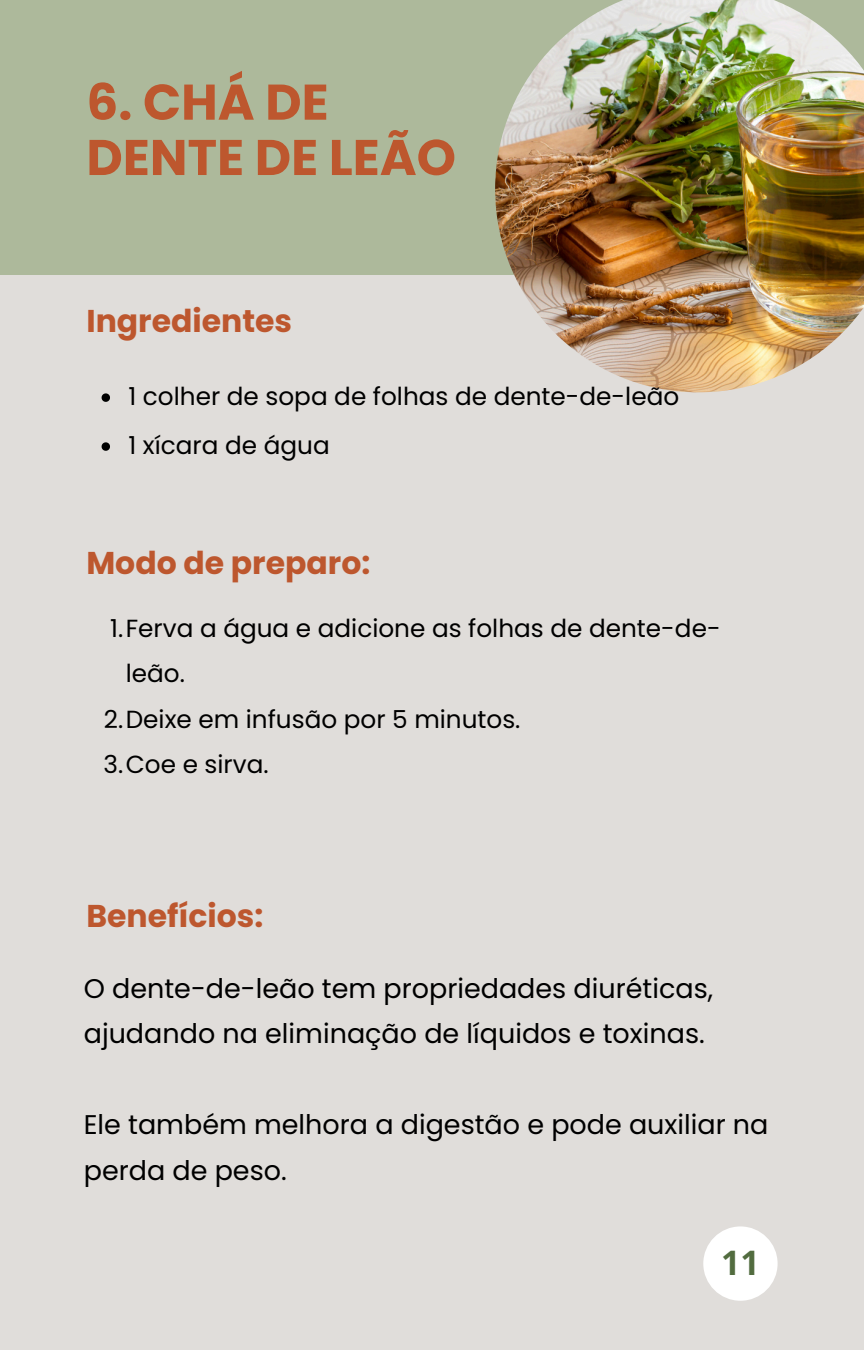
<style>
.page{position:relative;width:864px;height:1350px;background:#e0ddda}
.page>*{position:absolute;margin:0;border:0;box-sizing:border-box;transform-origin:0 0}
.t1{font:700 49.95px/55.4px "Poppins";color:#bd572e}
.t2{font:700 33.75px "Open Sans";color:#526c3f}
.t3{font:700 31.5px "Poppins";color:#bd572e}
.t4{font:27px/45.4px "Poppins";color:#000}
.t5{font:24.75px/45.4px "Poppins";color:#000}
</style>
<div class="page">
<div style="left:0;top:0;width:864px;height:275px;background:#adb99b"></div>
<img style="left:495px;top:0;width:369px;height:392px">
<svg style="left:102px;top:393px;width:8px;height:9px"></svg>
<svg style="left:102px;top:442px;width:8px;height:9px"></svg>
<div style="left:703px;top:1226px;width:75px;height:75px;background:#fff;border-radius:50%"></div>
<p class="t1" style="left:86px;top:75px;width:371px">6. CHÁ DE<br>DENTE DE LEÃO</p>
<h2 class="t3" style="left:86px;top:299px;width:207px">Ingredientes</h2>
<p class="t5" style="left:128px;top:374px;width:552px">1 colher de sopa de folhas de dente-de-leão</p>
<p class="t5" style="left:128px;top:423px;width:203px">1 xícara de água</p>
<h2 class="t3" style="left:86px;top:541px;width:285px">Modo de preparo:</h2>
<p class="t5" style="left:126px;top:605px;width:596px;text-indent:-16px">1.Ferva a água e adicione as folhas de dente-de&shy;leão.</p>
<p class="t5" style="left:104px;top:697px;width:418px">2.Deixe em infusão por 5 minutos.</p>
<p class="t5" style="left:104px;top:742px;width:167px">3.Coe e sirva.</p>
<h2 class="t3" style="left:86px;top:894px;width:179px">Benefícios:</h2>
<p class="t4" style="left:84px;top:966px;width:631px">O dente-de-leão tem propriedades diuréticas, ajudando na eliminação de líquidos e toxinas.</p>
<p class="t4" style="left:84px;top:1102px;width:686px">Ele também melhora a digestão e pode auxiliar na perda de peso.</p>
<p class="t2" style="left:721px;top:1239px;width:40px">11</p>
</div>
